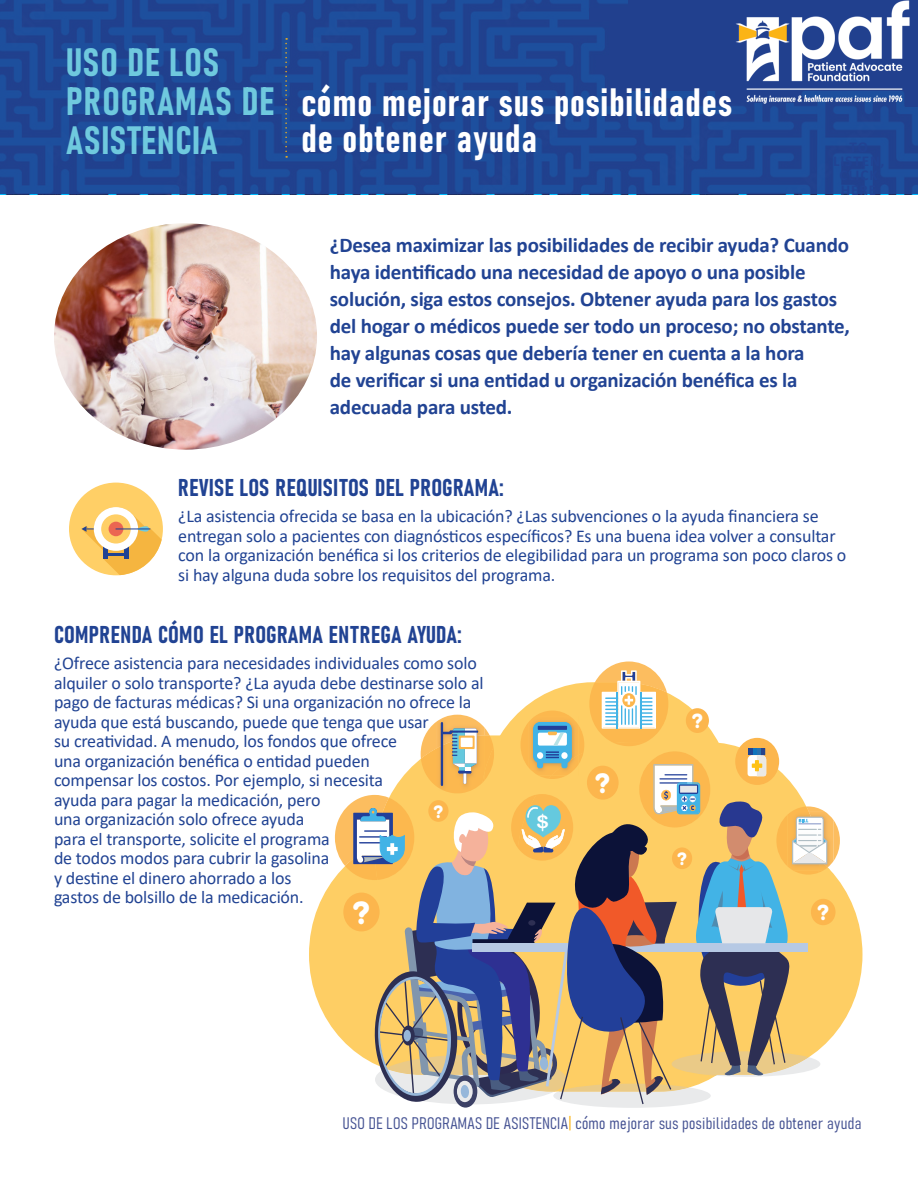
<style>
.page{position:relative;width:918px;height:1188px;background:#fff}
.page>*{position:absolute;margin:0;border:0;box-sizing:border-box;transform-origin:0 0}
.t1{font:39px/36px "Bahnschrift";letter-spacing:.02em;color:#fff}
.t2{font:39px/39px "Bahnschrift";letter-spacing:.02em;color:#6fc9de}
.t3{font:700 31.35px "AG Book Rounded";color:#fff;scale:.93 1}
.t4{font:700 27.3px "AG Book Rounded";color:#fff;scale:.93 1}
.Body{font:24px "Bahnschrift";letter-spacing:.01em;color:#214393}
.t5{font:700 21.3px "AG Book Rounded";color:#fff;scale:.93 1}
.Body_Bold{font:700 21px/27px "Calibri";letter-spacing:-.01em;color:#214393}
.t6{font:700 19.95px "AG Book Rounded";color:#fff;scale:.93 1}
.Body-2{font:18px/19.5px "Calibri";letter-spacing:-.01em;color:#214393}
.t7{font:17.55px "Arial Rounded MT Bold";color:#fff;scale:1.21 1}
.t8{font:700 17.4px "AG Book Rounded";color:#fff;scale:.93 1}
.t9{font:16.5px "Bahnschrift";letter-spacing:.02em;color:#465393}
.Body-3{font:700 15px "Calibri";color:#214393}
.s1{color:#fbb416}
</style>
<div class="page">
<div style="left:0;top:0;width:918px;height:194px;background:#214393"></div>
<svg style="left:285px;top:38px;width:2px;height:120px"></svg>
<img style="left:54px;top:223px;width:263px;height:227px">
<div style="left:309px;top:834px;width:302px;height:241px;background:#fece64;border-radius:116px"></div>
<div style="left:560px;top:834px;width:302px;height:241px;background:#fece64;border-radius:116px"></div>
<svg style="left:335px;top:662px;width:505px;height:446px"></svg>
<div style="left:69px;top:483px;width:94px;height:92px;background:#ffcf66;border-radius:50%"></div>
<svg style="left:82px;top:507px;width:80px;height:68px"></svg>
<img style="left:731px;top:0;width:183px;height:109px">
<p class="t2" style="left:66px;top:40px;width:209px">USO DE LOS<br>PROGRAMAS DE<br>ASISTENCIA</p>
<p class="t1" style="left:301px;top:82px;width:432px">cómo mejorar sus posibilidades de obtener ayuda</p>
<p class="Body-3" style="left:841px;top:179px;width:37px">HERE</p>
<p class="Body_Bold" style="left:330px;top:231px;width:522px">¿Desea maximizar las posibilidades de recibir ayuda? Cuando haya identificado una necesidad de apoyo o una posible solución, siga estos consejos. Obtener ayuda para los gastos del hogar o médicos puede ser todo un proceso; no obstante, hay algunas cosas que debería tener en cuenta a la hora<br>de verificar si una entidad u organización benéfica es la adecuada para usted.</p>
<p class="Body" style="left:178px;top:469px;width:327px">REVISE LOS REQUISITOS DEL PROGRAMA:</p>
<p class="Body-2" style="left:178px;top:506px;width:670px">¿La asistencia ofrecida se basa en la ubicación? ¿Las subvenciones o la ayuda financiera se entregan solo a pacientes con diagnósticos específicos? Es una buena idea volver a consultar con la organización benéfica si los criterios de elegibilidad para un programa son poco claros o si hay alguna duda sobre los requisitos del programa.</p>
<p class="Body" style="left:54px;top:616px;width:409px">COMPRENDA CÓMO EL PROGRAMA ENTREGA AYUDA:</p>
<p class="Body-2" style="left:54px;top:653px;width:431px">¿Ofrece asistencia para necesidades individuales como solo alquiler o solo transporte? ¿La ayuda debe destinarse solo al pago de facturas médicas? Si una organización no ofrece la ayuda que está buscando, puede que tenga que usar<br>su creatividad. A menudo, los fondos que ofrece<br>una organización benéfica o entidad pueden<br>compensar los costos. Por ejemplo, si necesita<br>ayuda para pagar la medicación, pero<br>una organización solo ofrece ayuda<br>para el transporte, solicite el programa<br>de todos modos para cubrir la gasolina<br>y destine el dinero ahorrado a los<br>gastos de bolsillo de la medicación.</p>
<p class="t8" style="left:433px;top:802px;width:12px">?</p>
<p class="t3" style="left:352px;top:895px;width:20px">?</p>
<p class="t7" style="left:537px;top:811px;width:12px">$</p>
<p class="t4" style="left:595px;top:768px;width:17px">?</p>
<p class="t6" style="left:692px;top:710px;width:13px">?</p>
<p class="t8" style="left:677px;top:849px;width:12px">?</p>
<p class="t5" style="left:817px;top:900px;width:14px">?</p>
<p class="t9" style="left:343px;top:1111px;width:520px">USO DE LOS PROGRAMAS DE ASISTENCIA<span class="s1">|</span> cómo mejorar sus posibilidades de obtener ayuda</p>
</div>
